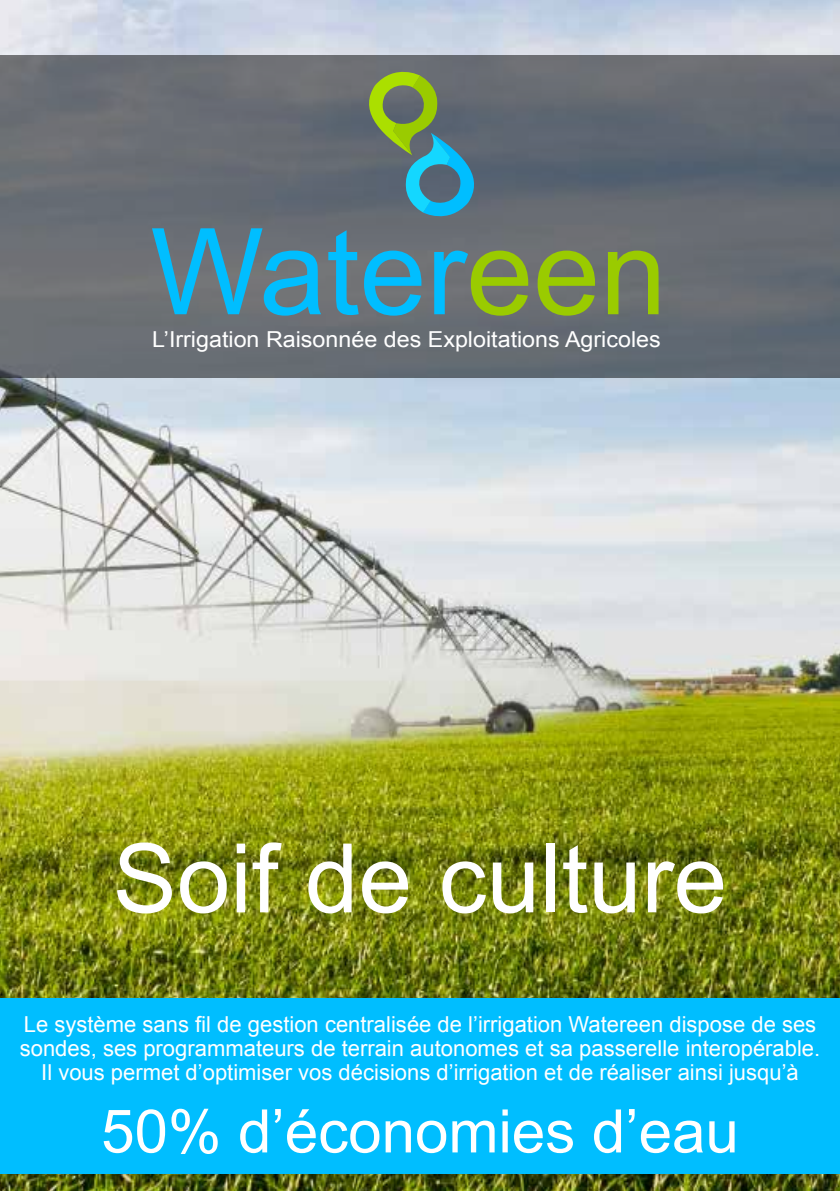
<style>
.page{position:relative;width:840px;height:1191px;background:#fff}
.page>*{position:absolute;margin:0;border:0;box-sizing:border-box;transform-origin:0 0}
.t1{font:120px "Arial";color:#00beff}
.t2{font:96px "Arial";color:#fff}
.t3{font:60px "Arial";color:#fff}
.t4{font:22px/24px "Arial";color:#fff;text-align:center}
.t5{font:22px "Arial";color:#fff;scale:1.06 1}
.s1{color:#9acb00}
</style>
<div class="page">
<img style="left:0;top:0;width:839px;height:1191px">
<svg style="left:0;top:55px;width:839px;height:322px;background:#676c73"></svg>
<svg style="left:359px;top:63px;width:124px;height:162px;background:#5e8175"></svg>
<div style="left:0;top:998px;width:839px;height:175px;background:#00beff"></div>
<h1 class="t1" style="left:150px;top:189px;width:517px">Water<span class="s1">een</span></h1>
<p class="t5" style="left:152px;top:324px;width:481px">L’Irrigation Raisonnée des Exploitations Agricoles</p>
<h2 class="t2" style="left:113px;top:812px;width:615px">Soif de culture</h2>
<p class="t4" style="left:20px;top:1012px;width:801px">Le système sans fil de gestion centralisée de l’irrigation Watereen dispose de ses sondes, ses programmateurs de terrain autonomes et sa passerelle interopérable.<br>Il vous permet d’optimiser vos décisions d’irrigation et de réaliser ainsi jusqu’à</p>
<h3 class="t3" style="left:101px;top:1090px;width:638px">50% d’économies d’eau</h3>
</div>
